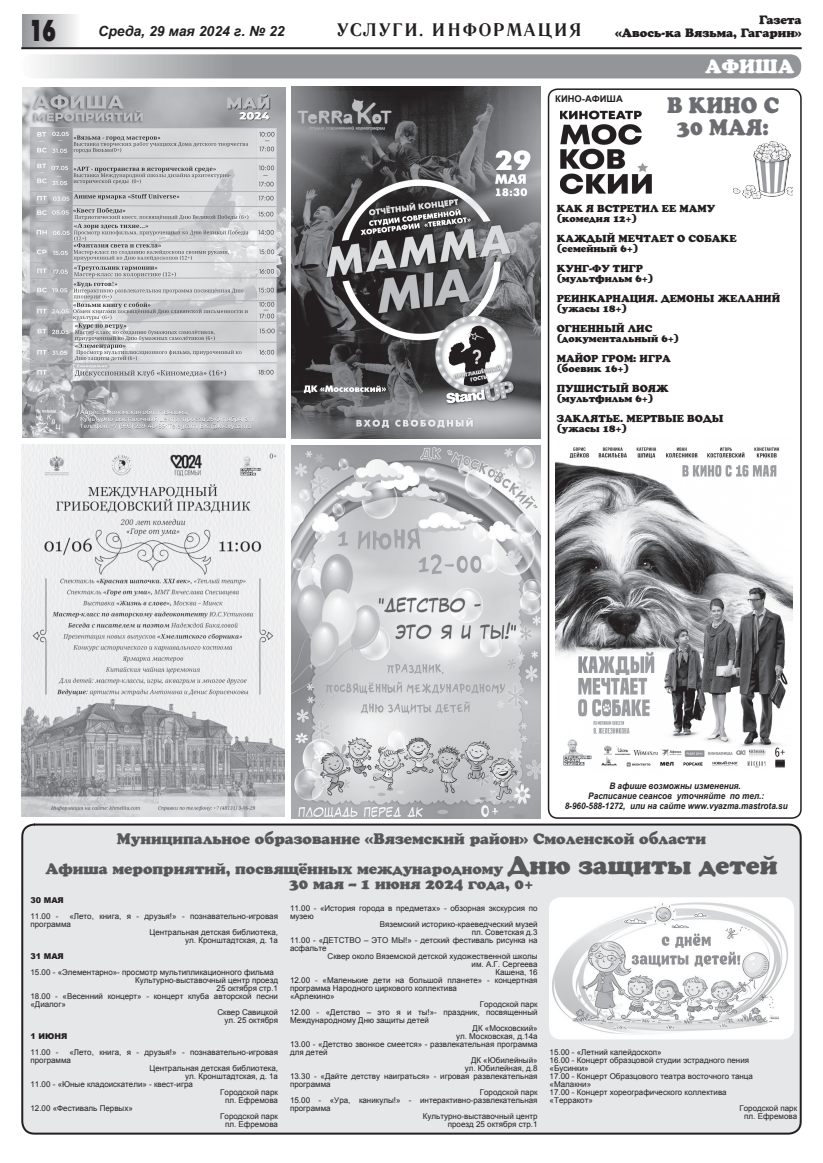
<style>
.page{position:relative;width:823px;height:1163px;background:#fff}
.page>*{position:absolute;margin:0;border:0;box-sizing:border-box;transform-origin:0 0}
.t1{font:30px "Futuris Extra C Bold";color:#231f20;scale:.67 1}
.основной{font:22px "AG Crown Style";color:#6c6d70;scale:.92 1}
.основной-2{font:19px "AG Crown Style";color:#fff}
.t2{font:700 18px "Literaturnaya";color:#231f20}
.основной-3{font:15px "AG Crown Style";color:#57585a}
.t3{font:italic 700 14px "Arial";color:#231f20}
.t4{font:12px "AG Crown Style";color:#231f20}
.основной-4{font:10px "AG Crown Style";color:#231f20}
.основной-5{font:700 9.3px "Arial";color:#231f20}
.основной-6{font:italic 700 9px "Arial";color:#231f20;scale:.91 1}
.основной-7{font:8px/8px "Arial";color:#231f20}
.основной-8{font:900 8px "Arial";color:#231f20}
.s1{font-size:25px}
</style>
<div class="page">
<div style="left:21px;top:823px;width:780px;height:311px;background:#e6e7e9"></div>
<div style="left:22px;top:15px;width:57px;height:33px;background:linear-gradient(to right,#95979a,#f9f9fa)"></div>
<hr style="left:21px;top:47px;width:780px;height:2px;background:#231f20">
<img style="left:733px;top:142px;width:59px;height:57px">
<svg style="left:21px;top:54px;width:779px;height:24px;background:#a2a4a6"></svg>
<div style="left:547px;top:88px;width:254px;height:730px;border:2px solid #231f20;border-radius:9px"></div>
<img style="left:560px;top:110px;width:92px;height:85px">
<img style="left:22px;top:87px;width:263px;height:350px">
<img style="left:21px;top:445px;width:263px;height:371px">
<img style="left:291px;top:86px;width:249px;height:353px">
<img style="left:291px;top:445px;width:249px;height:373px">
<img style="left:548px;top:897px;width:245px;height:142px">
<img style="left:555px;top:447px;width:237px;height:321px">
<p class="t1" style="left:29px;top:14px;width:42px">16</p>
<p class="t3" style="left:98px;top:22px;width:188px">Среда, 29 мая 2024 г. № 22</p>
<p class="t2" style="left:335px;top:19px;width:248px">УСЛУГИ. ИНФОРМАЦИЯ</p>
<p class="t4" style="left:758px;top:13px;width:44px">Газета</p>
<p class="t4" style="left:614px;top:25px;width:188px">«Авось-ка Вязьма, Гагарин»</p>
<p class="основной-2" style="left:704px;top:55px;width:90px">АФИША</p>
<p class="основной-5" style="left:555px;top:92px;width:69px">КИНО-АФИША</p>
<p class="основной" style="left:666px;top:92px;width:123px">В КИНО С</p>
<p class="основной" style="left:676px;top:114px;width:101px">30 МАЯ:</p>
<p class="основной-4" style="left:556px;top:202px;width:160px">КАК Я ВСТРЕТИЛ ЕЕ МАМУ</p>
<p class="основной-4" style="left:556px;top:212px;width:82px">(комедия 12+)</p>
<p class="основной-4" style="left:556px;top:232px;width:181px">КАЖДЫЙ МЕЧТАЕТ О СОБАКЕ</p>
<p class="основной-4" style="left:556px;top:242px;width:83px">(семейный 6+)</p>
<p class="основной-4" style="left:556px;top:262px;width:88px">КУНГ-ФУ ТИГР</p>
<p class="основной-4" style="left:556px;top:272px;width:98px">(мультфильм 6+)</p>
<p class="основной-4" style="left:556px;top:292px;width:225px">РЕИНКАРНАЦИЯ. ДЕМОНЫ ЖЕЛАНИЙ</p>
<p class="основной-4" style="left:556px;top:302px;width:72px">(ужасы 18+)</p>
<p class="основной-4" style="left:556px;top:322px;width:97px">ОГНЕННЫЙ ЛИС</p>
<p class="основной-4" style="left:556px;top:332px;width:124px">(документальный 6+)</p>
<p class="основной-4" style="left:556px;top:352px;width:116px">МАЙОР ГРОМ: ИГРА</p>
<p class="основной-4" style="left:556px;top:362px;width:74px">(боевик 16+)</p>
<p class="основной-4" style="left:556px;top:382px;width:113px">ПУШИСТЫЙ ВОЯЖ</p>
<p class="основной-4" style="left:556px;top:392px;width:98px">(мультфильм 6+)</p>
<p class="основной-4" style="left:556px;top:412px;width:168px">ЗАКЛЯТЬЕ. МЕРТВЫЕ ВОДЫ</p>
<p class="основной-4" style="left:556px;top:422px;width:72px">(ужасы 18+)</p>
<p class="основной-6" style="left:609px;top:780px;width:146px">В афише возможны изменения.</p>
<p class="основной-6" style="left:588px;top:790px;width:195px">Расписание сеансов уточняйте по тел.:</p>
<p class="основной-6" style="left:564px;top:800px;width:246px">8-960-588-1272, или на сайте www.vyazma.mastrota.su</p>
<p class="основной-3" style="left:117px;top:829px;width:590px">Муниципальное образование «Вяземский район» Смоленской области</p>
<p class="основной-3" style="left:45px;top:859px;width:733px">Афиша мероприятий, посвящённых международному <span class="s1">Дню защиты детей</span></p>
<p class="основной-3" style="left:289px;top:874px;width:245px">30 мая – 1 июня 2024 года, 0+</p>
<p class="основной-8" style="left:30px;top:894px;width:35px">30 МАЯ</p>
<p class="основной-7" style="left:30px;top:912px;width:30px">11.00 -</p>
<p class="основной-7" style="left:290px;top:904px;width:249px">11.00 - «История города в предметах» - обзорная экскурсия по музею</p>
<p class="основной-7" style="left:379px;top:920px;width:159px">Вяземский историко-краеведческий музей</p>
<p class="основной-7" style="left:471px;top:928px;width:67px">пл. Советская д.3</p>
<p class="основной-7" style="left:290px;top:936px;width:249px">11.00 - «ДЕТСТВО – ЭТО МЫ!» - детский фестиваль рисунка на асфальте</p>
<p class="основной-7" style="left:327px;top:952px;width:211px">Сквер около Вяземской детской художественной школы</p>
<p class="основной-7" style="left:471px;top:960px;width:67px">им. А.Г. Сергеева</p>
<p class="основной-7" style="left:495px;top:968px;width:44px">Кашена, 16</p>
<p class="основной-7" style="left:290px;top:976px;width:249px">12.00 - «Маленькие дети на большой планете» - концертная программа Народного циркового коллектива</p>
<p class="основной-7" style="left:290px;top:992px;width:46px">«Арлекино»</p>
<p class="основной-7" style="left:479px;top:1000px;width:59px">Городской парк</p>
<p class="основной-7" style="left:290px;top:1008px;width:249px">12.00 - «Детство – это я и ты!»- праздник, посвященный<br>Международному Дню защиты детей</p>
<p class="основной-7" style="left:472px;top:1024px;width:66px">ДК «Московский»</p>
<p class="основной-7" style="left:456px;top:1032px;width:83px">ул. Московская, д.14а</p>
<p class="основной-7" style="left:290px;top:1040px;width:249px">13.00 - «Детство звонкое смеется» - развлекательная программа для детей</p>
<p class="основной-7" style="left:470px;top:1056px;width:68px">ДК «Юбилейный»</p>
<p class="основной-7" style="left:464px;top:1064px;width:74px">ул. Юбилейная, д.8</p>
<p class="основной-7" style="left:290px;top:1072px;width:249px">13.30 - «Дайте детству наиграться» - игровая развлекательная программа</p>
<p class="основной-7" style="left:479px;top:1088px;width:59px">Городской парк</p>
<p class="основной-7" style="left:290px;top:1096px;width:249px">15.00 - «Ура, каникулы!» - интерактивно-развлекательная программа</p>
<p class="основной-7" style="left:422px;top:1112px;width:116px">Культурно-выставочный центр</p>
<p class="основной-7" style="left:447px;top:1120px;width:91px">проезд 25 октября стр.1</p>
<p class="основной-7" style="left:30px;top:912px;width:249px;text-indent:39px">«Лето, книга, я - друзья!» - познавательно-игровая программа</p>
<p class="основной-7" style="left:149px;top:928px;width:130px">Центральная детская библиотека,</p>
<p class="основной-7" style="left:185px;top:936px;width:94px">ул. Кронштадтская, д. 1а</p>
<p class="основной-8" style="left:30px;top:950px;width:35px">31 МАЯ</p>
<p class="основной-7" style="left:30px;top:968px;width:245px">15.00 - «Элементарно»- просмотр мультипликационного фильма</p>
<p class="основной-7" style="left:135px;top:976px;width:144px">Культурно-выставочный центр проезд</p>
<p class="основной-7" style="left:216px;top:984px;width:63px">25 октября стр.1</p>
<p class="основной-7" style="left:30px;top:992px;width:249px">18.00 - «Весенний концерт» - концерт клуба авторской песни «Диалог»</p>
<p class="основной-7" style="left:217px;top:1008px;width:62px">Сквер Савицкой</p>
<p class="основной-7" style="left:224px;top:1016px;width:55px">ул. 25 октября</p>
<p class="основной-8" style="left:30px;top:1030px;width:38px">1 ИЮНЯ</p>
<p class="основной-7" style="left:30px;top:1048px;width:30px">11.00 -</p>
<p class="основной-7" style="left:30px;top:1048px;width:249px;text-indent:39px">«Лето, книга, я - друзья!» - познавательно-игровая программа</p>
<p class="основной-7" style="left:149px;top:1064px;width:130px">Центральная детская библиотека,</p>
<p class="основной-7" style="left:185px;top:1072px;width:94px">ул. Кронштадтская, д. 1а</p>
<p class="основной-7" style="left:30px;top:1080px;width:164px">11.00 - «Юные кладоискатели» - квест-игра</p>
<p class="основной-7" style="left:220px;top:1088px;width:59px">Городской парк</p>
<p class="основной-7" style="left:225px;top:1096px;width:54px">пл. Ефремова</p>
<p class="основной-7" style="left:30px;top:1104px;width:104px">12.00 «Фестиваль Первых»</p>
<p class="основной-7" style="left:220px;top:1112px;width:59px">Городской парк</p>
<p class="основной-7" style="left:225px;top:1120px;width:54px">пл. Ефремова</p>
<p class="основной-7" style="left:549px;top:1048px;width:113px">15.00 - «Летний калейдоскоп»</p>
<p class="основной-7" style="left:549px;top:1056px;width:201px">16.00 - Концерт образцовой студии эстрадного пения</p>
<p class="основной-7" style="left:549px;top:1064px;width:41px">«Бусинки»</p>
<p class="основной-7" style="left:549px;top:1072px;width:205px">17.00 - Концерт Образцового театра восточного танца</p>
<p class="основной-7" style="left:549px;top:1080px;width:43px">«Малакни»</p>
<p class="основной-7" style="left:549px;top:1088px;width:178px">17.00 - Концерт хореографического коллектива</p>
<p class="основной-7" style="left:549px;top:1096px;width:45px">«Терракот»</p>
<p class="основной-7" style="left:739px;top:1104px;width:59px">Городской парк</p>
<p class="основной-7" style="left:743px;top:1112px;width:54px">пл. Ефремова</p>
</div>
